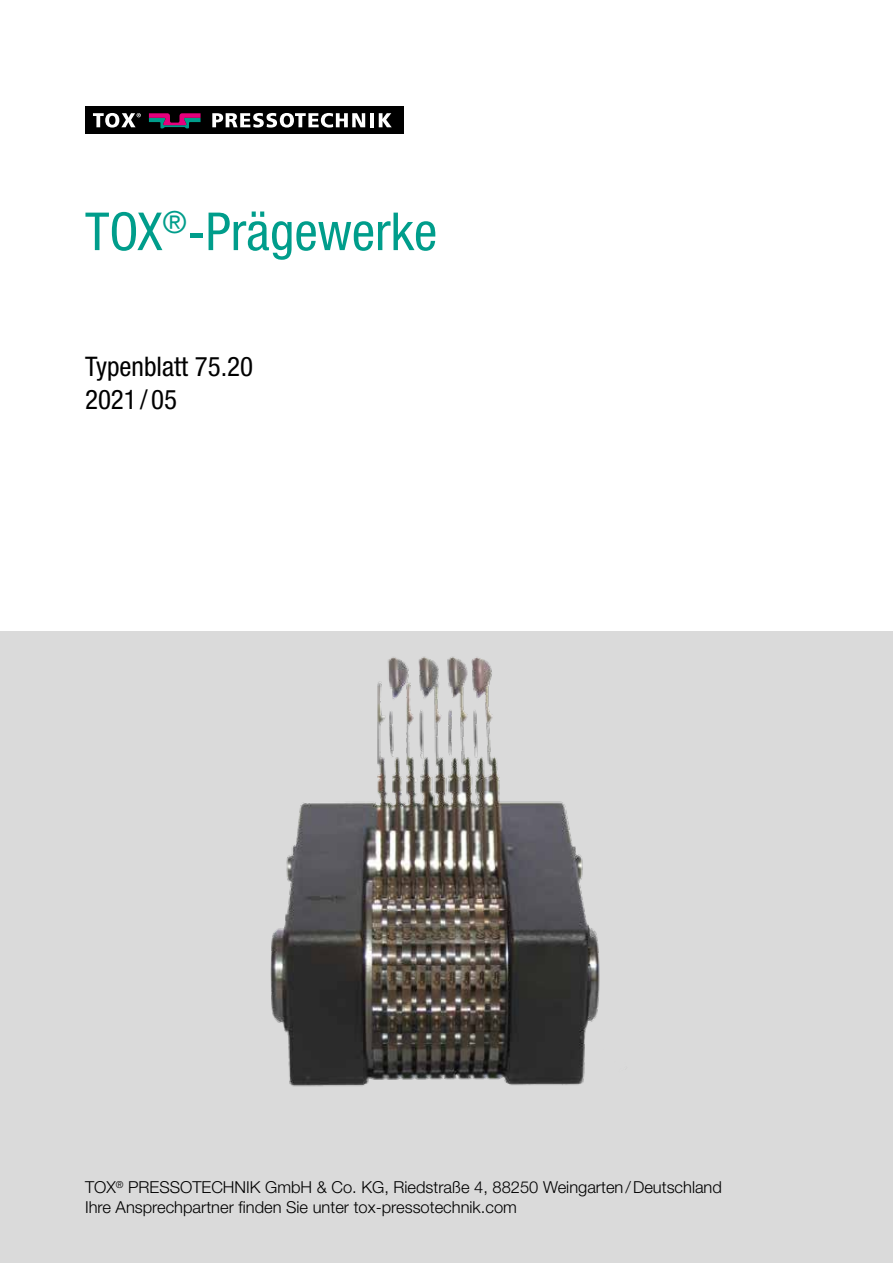
<style>
.page{position:relative;width:893px;height:1263px;background:#fff}
.page>*{position:absolute;margin:0;border:0;box-sizing:border-box;transform-origin:0 0}
.t1{font:condensed 52.5px "Helvetica Neue LT Std";color:#009d8b}
.t2{font:condensed 27px/32.4px "Helvetica Neue LT Std";color:#000}
.t3{font:300 16.5px/19.8px "Helvetica Neue LT Std";color:#000}
</style>
<div class="page">
<div style="left:0;top:631px;width:893px;height:632px;background:#dadada"></div>
<div style="left:85px;top:106px;width:319px;height:28px;background:#000"></div>
<svg style="left:93px;top:113px;width:48px;height:15px"></svg>
<svg style="left:212px;top:113px;width:153px;height:15px"></svg>
<hr style="left:370px;top:113px;width:4px;height:14px;background:#fff">
<svg style="left:379px;top:113px;width:13px;height:14px"></svg>
<svg style="left:149px;top:113px;width:52px;height:15px"></svg>
<img style="left:270px;top:656px;width:330px;height:431px">
<h1 class="t1" style="left:85px;top:201px;width:354px">TOX<sup>®</sup>-Prägewerke</h1>
<h2 class="t2" style="left:85px;top:351px;width:170px">Typenblatt 75.20<br>2021 / 05</h2>
<p class="t3" style="left:85px;top:1177px;width:638px">TOX<sup>®</sup> PRESSOTECHNIK GmbH &amp; Co. KG, Riedstraße 4, 88250 Weingarten/Deutschland<br>Ihre Ansprechpartner finden Sie unter tox-pressotechnik.com</p>
</div>
